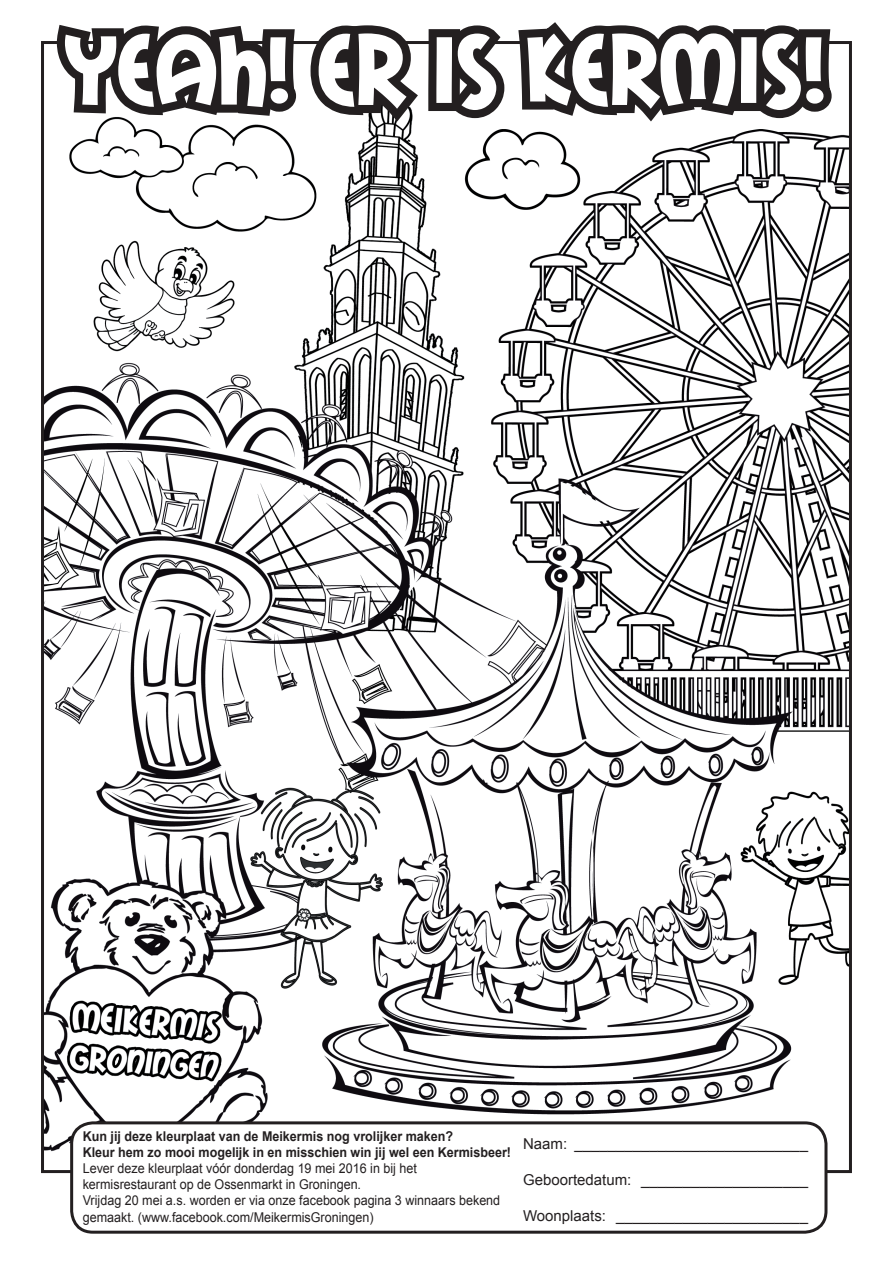
<style>
.page{position:relative;width:893px;height:1263px;background:#fff}
.page>*{position:absolute;margin:0;border:0;box-sizing:border-box;transform-origin:0 0}
.t1{font:96.9px "Mail Ray Stuff";color:#fff}
.t2{font:15px "Arial";color:#231f20}
.t3{font:13.5px/16.2px "Arial";color:#231f20;scale:.93 1}
.t4{font:700 13.5px/16.2px "Arial";color:#231f20;scale:.93 1}
</style>
<div class="page">
<img style="left:45px;top:135px;width:803px;height:1034px">
<div style="left:72px;top:1123px;width:754px;height:109px;background:#fff;border-radius:21px"></div>
<div style="left:70px;top:1121px;width:757px;height:113px;border:3px solid #231f20;border-radius:21px"></div>
<svg style="left:49px;top:22px;width:796px;height:113px"></svg>
<h1 class="t1" style="left:64px;top:12px;width:764px">YEAH! ER IS KERMIS!</h1>
<p class="t4" style="left:83px;top:1128px;width:462px">Kun jij deze kleurplaat van de Meikermis nog vrolijker maken?<br>Kleur hem zo mooi mogelijk in en misschien win jij wel een Kermisbeer!</p>
<p class="t3" style="left:83px;top:1160px;width:450px">Lever deze kleurplaat vóór donderdag 19 mei 2016 in bij het kermisrestaurant op de Ossenmarkt in Groningen.<br>Vrijdag 20 mei a.s. worden er via onze facebook pagina 3 winnaars bekend gemaakt. (www.facebook.com/MeikermisGroningen)</p>
<p class="t2" style="left:523px;top:1133px;width:286px">Naam: ____________________________</p>
<p class="t2" style="left:523px;top:1169px;width:286px">Geboortedatum: ____________________</p>
<p class="t2" style="left:523px;top:1205px;width:286px">Woonplaats: _______________________</p>
</div>
